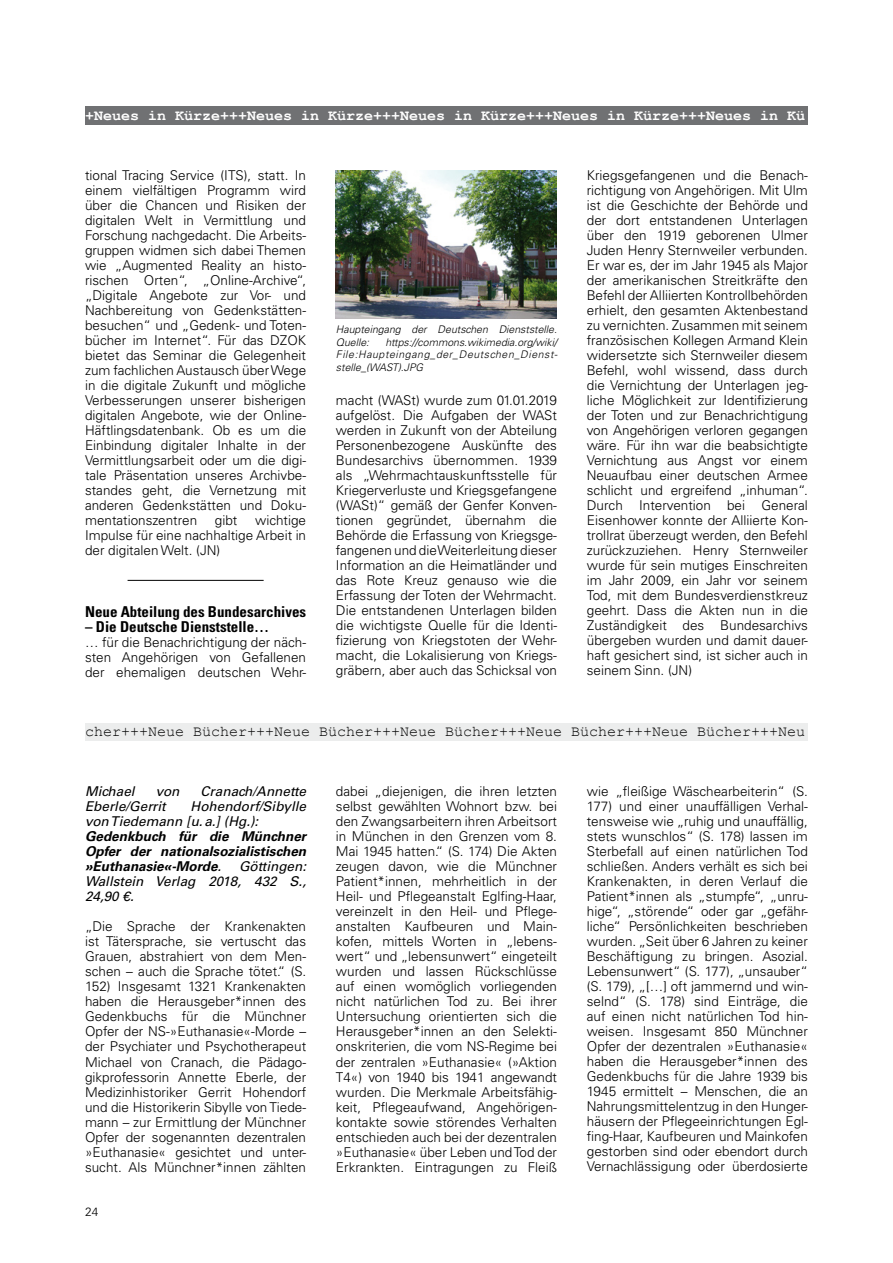
<style>
.page{position:relative;width:893px;height:1263px;background:#fff}
.page>*{position:absolute;margin:0;border:0;box-sizing:border-box;transform-origin:0 0}
.t1{font:15px "Courier New";color:#000}
.t2{font:700 15px "Courier New";color:#fff}
.t3{font:700 condensed 15px "Univers LT Pro";color:#000}
.t4{font:300 13.5px/15px "Univers LT Pro 45";color:#000;text-align:justify}
.t5{font:italic 13.5px/15px "Univers LT Pro 55";color:#000}
.t6{font:italic 700 13.5px/15px "Univers LT Pro 65";color:#000;text-align:justify}
.t7{font:300 12px "Univers LT Pro 45";color:#000}
.t8{font:italic 300 10.5px/12.6px "Univers LT Pro 45";color:#000}
.s1{font-family:"Univers LT Pro 55";font-weight:400}
</style>
<div class="page">
<div style="left:85px;top:106px;width:723px;height:18px;background:#707173"></div>
<hr style="left:128px;top:580px;width:136px;height:1px;background:#000">
<div style="left:85px;top:723px;width:723px;height:18px;background:#eceded"></div>
<img style="left:336px;top:170px;width:221px;height:149px">
<p class="t2" style="left:85px;top:106px;width:721px">+Neues in Kürze+++Neues in Kürze+++Neues in Kürze+++Neues in Kürze+++Neues in Kü</p>
<p class="t4" style="left:85px;top:167px;width:223px">tional Tracing Service (ITS), statt. In einem vielfältigen Programm wird über die Chancen und Risiken der digitalen Welt in Vermittlung und Forschung nachgedacht. Die Arbeits&shy;gruppen widmen sich dabei Themen wie „Augmented Reality an histo&shy;rischen Orten“, „Online-Archive“, „Digitale Angebote zur Vor- und Nachbereitung von Gedenkstätten&shy;besuchen“ und „Gedenk- und Toten&shy;bücher im Internet“. Für das DZOK bietet das Seminar die Gelegenheit zum fachlichen Austausch über Wege in die digitale Zukunft und mögliche Verbesserungen unserer bisherigen digitalen Angebote, wie der Online-Häftlingsdatenbank. Ob es um die Einbindung digitaler Inhalte in der Vermittlungsarbeit oder um die digi&shy;tale Präsentation unseres Archivbe&shy;standes geht, die Vernetzung mit anderen Gedenkstätten und Doku&shy;mentationszentren</p>
<p class="t4" style="left:85px;top:512px;width:223px;text-indent:170px">wichtige Impulse für eine nachhaltige Arbeit in der digitalen Welt. (JN)</p>
<p class="t4" style="left:215px;top:512px;width:24px">gibt</p>
<p class="t3" style="left:85px;top:602px;width:223px">Neue Abteilung des Bundesarchives</p>
<p class="t3" style="left:85px;top:617px;width:186px">– Die Deutsche Dienststelle…</p>
<p class="t4" style="left:85px;top:634px;width:223px">… für die Benachrichtigung der näch&shy;sten Angehörigen von Gefallenen der ehemaligen deutschen Wehr-</p>
<p class="t8" style="left:336px;top:323px;width:223px">Haupteingang der Deutschen Dienststelle.<br>Quelle:</p>
<p class="t8" style="left:336px;top:336px;width:223px;text-align:justify;text-indent:50px">https://commons.wikimedia.org/wiki/ File:Haupteingang_der_Deutschen_Dienst&shy;stelle_(WAST).JPG</p>
<p class="t4" style="left:336px;top:393px;width:223px">macht (WASt) wurde zum 01.01.2019 aufgelöst. Die Aufgaben der WASt werden in Zukunft von der Abteilung Personenbezogene Auskünfte des Bundesarchivs übernommen. 1939 als „Wehrmachtauskunftsstelle für Kriegerverluste und Kriegsgefangene (WASt)“ gemäß der Genfer Konven&shy;tionen gegründet, übernahm die Behörde die Erfassung von Kriegsge&shy;fangenen und die Weiterleitung dieser Information an die Heimatländer und das Rote Kreuz genauso wie die Erfassung der Toten der Wehrmacht.<br>Die entstandenen Unterlagen bilden die wichtigste Quelle für die Identi&shy;fizierung von Kriegstoten der Wehr&shy;macht, die Lokalisierung von Kriegs&shy;gräbern, aber auch das Schicksal von</p>
<p class="t4" style="left:587px;top:167px;width:223px">Kriegsgefangenen und die Benach&shy;richtigung von Angehörigen. Mit Ulm ist die Geschichte der Behörde und der dort entstandenen Unterlagen über den 1919 geborenen Ulmer Juden Henry Sternweiler verbunden.<br>Er war es, der im Jahr 1945 als Major der amerikanischen Streitkräfte den Befehl der Alliierten Kontrollbehörden erhielt, den gesamten Aktenbestand zu vernichten. Zusammen mit seinem französischen Kollegen Armand Klein widersetzte sich Sternweiler diesem Befehl, wohl wissend, dass durch die Vernichtung der Unterlagen jeg&shy;liche Möglichkeit zur Identifizierung der Toten und zur Benachrichtigung von Angehörigen verloren gegangen wäre. Für ihn war die beabsichtigte Vernichtung aus Angst vor einem Neuaufbau einer deutschen Armee schlicht und ergreifend „inhuman“.<br>Durch Intervention bei General Eisenhower konnte der Alliierte Kon&shy;trollrat überzeugt werden, den Befehl zurückzuziehen. Henry Sternweiler wurde für sein mutiges Einschreiten im Jahr 2009, ein Jahr vor seinem Tod, mit dem Bundesverdienstkreuz geehrt. Dass die Akten nun in die Zuständigkeit des Bundesarchivs übergeben wurden und damit dauer&shy;haft gesichert sind, ist sicher auch in seinem Sinn. (JN)</p>
<p class="t1" style="left:85px;top:722px;width:721px">cher+++Neue Bücher+++Neue Bücher+++Neue Bücher+++Neue Bücher+++Neue Bücher+++Neu</p>
<p class="t5" style="left:85px;top:784px;width:51px">Michael</p>
<p class="t5" style="left:156px;top:784px;width:25px">von</p>
<p class="t5" style="left:201px;top:784px;width:107px">Cranach/Annette</p>
<p class="t5" style="left:85px;top:799px;width:82px">Eberle/Gerrit</p>
<p class="t5" style="left:85px;top:799px;width:223px;text-indent:106px">Hohendorf/Sibylle von Tiedemann [u.a.] (Hg.):</p>
<p class="t6" style="left:85px;top:829px;width:223px">Gedenkbuch für die Münchner Opfer der nationalsozialistischen »Euthanasie«-Morde<span class="s1">.</span></p>
<p class="t5" style="left:85px;top:859px;width:223px;text-align:justify;text-indent:154px">Göttingen:<br>Wallstein Verlag 2018, 432 S., 24,90 €.</p>
<p class="t4" style="left:85px;top:919px;width:223px">„Die Sprache der Krankenakten ist Tätersprache, sie vertuscht das Grauen, abstrahiert von dem Men&shy;schen – auch die Sprache tötet.“ (S.<br>152) Insgesamt 1321 Krankenakten haben die Herausgeber*innen des Gedenkbuchs für die Münchner Opfer der NS-»Euthanasie«-Morde – der Psychiater und Psychotherapeut Michael von Cranach, die Pädago&shy;gikprofessorin Annette Eberle, der Medizinhistoriker Gerrit Hohendorf und die Historikerin Sibylle von Tiede&shy;mann – zur Ermittlung der Münchner Opfer der sogenannten dezentralen »Euthanasie« gesichtet und unter&shy;sucht. Als Münchner*innen zählten</p>
<p class="t7" style="left:85px;top:1204px;width:15px">24</p>
<p class="t4" style="left:336px;top:784px;width:223px">dabei „diejenigen, die ihren letzten selbst gewählten Wohnort bzw. bei den Zwangsarbeitern ihren Arbeitsort in München in den Grenzen vom 8.<br>Mai 1945 hatten.“ (S. 174) Die Akten zeugen davon, wie die Münchner Patient*innen, mehrheitlich in der Heil- und Pflegeanstalt Eglfing-Haar, vereinzelt in den Heil- und Pflege&shy;anstalten Kaufbeuren und Main&shy;kofen, mittels Worten in „lebens&shy;wert“ und „lebensunwert“ eingeteilt wurden und lassen Rückschlüsse auf einen womöglich vorliegenden nicht natürlichen Tod zu. Bei ihrer Untersuchung orientierten sich die Herausgeber*innen an den Selekti&shy;onskriterien, die vom NS-Regime bei der zentralen »Euthanasie« (»Aktion T4«) von 1940 bis 1941 angewandt wurden. Die Merkmale Arbeitsfähig&shy;keit, Pflegeaufwand, Angehörigen&shy;kontakte sowie störendes Verhalten entschieden auch bei der dezentralen »Euthanasie« über Leben und Tod der Erkrankten. Eintragungen zu Fleiß</p>
<p class="t4" style="left:587px;top:784px;width:223px">wie „fleißige Wäschearbeiterin“ (S.<br>177) und einer unauffälligen Verhal&shy;tensweise wie „ruhig und unauffällig, stets wunschlos“ (S. 178) lassen im Sterbefall auf einen natürlichen Tod schließen. Anders verhält es sich bei Krankenakten, in deren Verlauf die Patient*innen als „stumpfe“, „unru&shy;hige“, „störende“ oder gar „gefähr&shy;liche“ Persönlichkeiten beschrieben wurden. „Seit über 6 Jahren zu keiner Beschäftigung zu bringen. Asozial.<br>Lebensunwert“ (S. 177), „unsauber“ (S. 179), „[…] oft jammernd und win&shy;selnd“ (S. 178) sind Einträge, die auf einen nicht natürlichen Tod hin&shy;weisen. Insgesamt 850 Münchner Opfer der dezentralen »Euthanasie« haben die Herausgeber*innen des Gedenkbuchs für die Jahre 1939 bis 1945 ermittelt – Menschen, die an Nahrungsmittelentzug in den Hunger&shy;häusern der Pflegeeinrichtungen Egl&shy;fing-Haar, Kaufbeuren und Mainkofen gestorben sind oder ebendort durch Vernachlässigung oder überdosierte</p>
</div>
